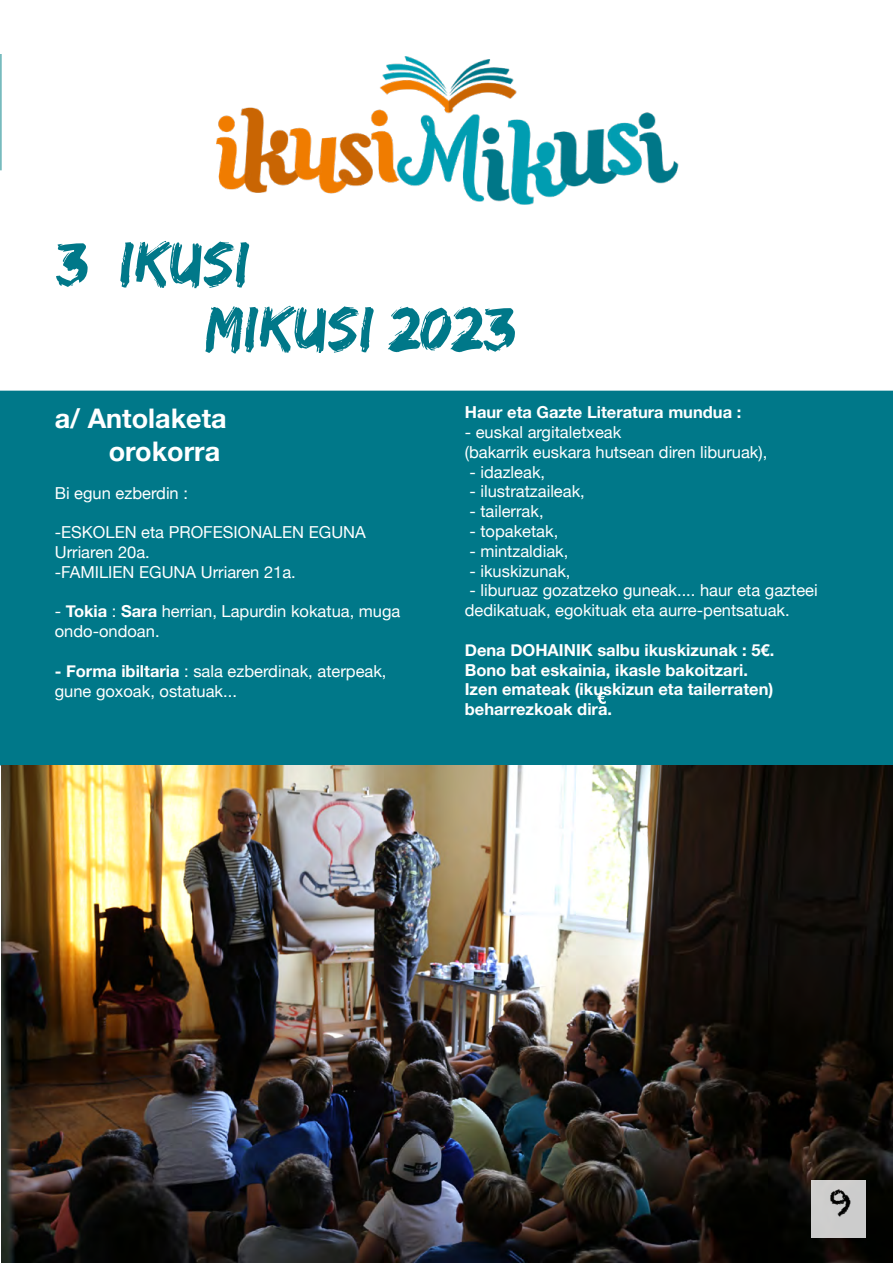
<style>
.page{position:relative;width:893px;height:1263px;background:#fff}
.page>*{position:absolute;margin:0;border:0;box-sizing:border-box;transform-origin:0 0}
.t1{font:54px/64.8px "Edo";color:#007889}
.t2{font:36px "Chalkduster";color:#000}
.t3{font:700 27px/32.4px "Helvetica Neue";color:#fff;text-align:right}
.t4{font:16.5px/19.8px "Helvetica Neue";color:#fff}
.t5{font:700 16.5px/19.8px "Helvetica Neue";color:#fff}
.s1{font-weight:700}
</style>
<div class="page">
<svg style="left:0;top:54px;width:2px;height:116px"></svg>
<img style="left:216px;top:56px;width:463px;height:149px">
<div style="left:0;top:391px;width:892px;height:374px;background:#007889"></div>
<svg style="left:597px;top:692px;width:9px;height:12px"></svg>
<img style="left:2px;top:765px;width:891px;height:498px">
<div style="left:812px;top:1180px;width:54px;height:58px;background:#cdcdcc"></div>
<h1 class="t1" style="left:205px;top:233px;width:312px;text-indent:-150px">3/ IKUSI<br>MIKUSI 2023</h1>
<h3 class="t3" style="left:55px;top:403px;width:173px">a/ Antolaketa orokorra</h3>
<p class="t4" style="left:55px;top:484px;width:135px">Bi egun ezberdin :</p>
<p class="t4" style="left:55px;top:523px;width:313px">-ESKOLEN eta PROFESIONALEN EGUNA<br>Urriaren 20a.<br>-FAMILIEN EGUNA Urriaren 21a.</p>
<p class="t4" style="left:55px;top:603px;width:347px">- <span class="s1">Tokia</span> : <span class="s1">Sara</span> herrian, Lapurdin kokatua, muga ondo-ondoan.</p>
<p class="t4" style="left:55px;top:662px;width:333px"><span class="s1">- Forma ibiltaria</span> : sala ezberdinak, aterpeak, gune goxoak, ostatuak...</p>
<p class="t5" style="left:465px;top:403px;width:278px">Haur eta Gazte Literatura mundua :</p>
<p class="t4" style="left:465px;top:423px;width:304px">- euskal argitaletxeak<br>(bakarrik euskara hutsean diren liburuak),</p>
<p class="t4" style="left:469px;top:463px;width:77px">- idazleak,</p>
<p class="t4" style="left:469px;top:482px;width:117px">- ilustratzaileak,</p>
<p class="t4" style="left:469px;top:502px;width:76px">- tailerrak,</p>
<p class="t4" style="left:469px;top:522px;width:90px">- topaketak,</p>
<p class="t4" style="left:469px;top:542px;width:101px">- mintzaldiak,</p>
<p class="t4" style="left:469px;top:562px;width:103px">- ikuskizunak,</p>
<p class="t4" style="left:465px;top:581px;width:354px">- liburuaz gozatzeko guneak.... haur eta gazteei dedikatuak, egokituak eta aurre-pentsatuak.</p>
<p class="t5" style="left:465px;top:640px;width:311px">Dena DOHAINIK salbu ikuskizunak : 5€.<br>Bono bat eskainia, ikasle bakoitzari.<br>Izen emateak (ikuskizun eta tailerraten) beharrezkoak dira.</p>
<h2 class="t2" style="left:830px;top:1182px;width:23px">9</h2>
</div>
